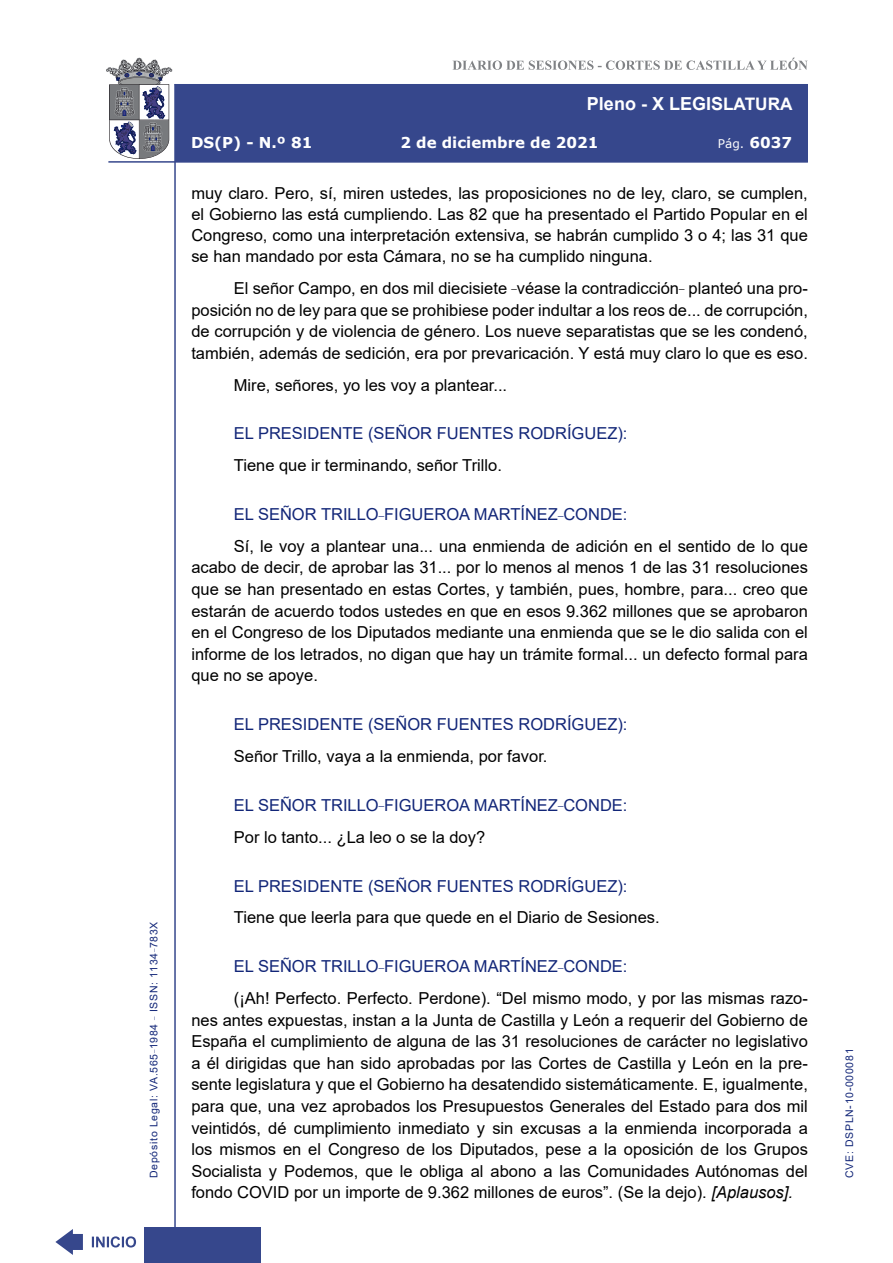
<style>
.page{position:relative;width:893px;height:1263px;background:#fff}
.page>*{position:absolute;margin:0;border:0;box-sizing:border-box;transform-origin:0 0}
.t1{font:700 18px "Arial";color:#fff}
.t2{font:16.5px/21.6px "Arial";color:#000;text-align:justify}
.Orador{font:16.5px "Arial";color:#122678}
.t3{font:700 15px "Verdana";color:#fff}
.t4{font:12px "Verdana";color:#fff}
.t5{font:10.5px "Arial";letter-spacing:.065em;color:#122678}
.s1{font-size:17.25px}
.s2{font-weight:700;font-size:15px}
.s3{font-style:italic}
</style>
<div class="page">
<svg style="left:452px;top:58px;width:356px;height:12px"></svg>
<hr style="left:174px;top:84px;width:2px;height:1179px;background:#36478c">
<div style="left:144px;top:1227px;width:117px;height:36px;background:#36478c"></div>
<div style="left:175px;top:84px;width:633px;height:78px;background:#36478c"></div>
<hr style="left:108px;top:161px;width:700px;height:2px;background:#36478c">
<svg style="left:92px;top:1236px;width:44px;height:11px"></svg>
<svg style="left:55px;top:1229px;width:28px;height:26px"></svg>
<svg style="left:106px;top:58px;width:66px;height:101px"></svg>
<p class="t5" style="left:146px;top:1178px;width:258px;rotate:-90deg">Depósito Legal: VA.565<sup>_</sup>1984 <sup>_</sup> ISSN: 1134<sup>_</sup>783X</p>
<p class="t1" style="left:587px;top:91px;width:207px">Pleno - X LEGIS<span class="s1">LATURA</span></p>
<p class="t3" style="left:191px;top:132px;width:123px">DS(P) - N.º 81</p>
<p class="t3" style="left:400px;top:132px;width:200px">2 de diciembre de 2021</p>
<p class="t4" style="left:718px;top:135px;width:76px">Pág. <span class="s2">6037</span></p>
<p class="t2" style="left:191px;top:183px;width:618px;line-height:21px">muy claro. Pero, sí, miren ustedes, las proposiciones no de ley, claro, se cumplen, el Gobierno las está cumpliendo. Las 82 que ha presentado el Partido Popular en el Congreso, como una interpretación extensiva, se habrán cumplido 3 o 4; las 31 que se han mandado por esta Cámara, no se ha cumplido ninguna.</p>
<p class="t2" style="left:191px;top:277px;width:618px;text-indent:43px">El señor Campo, en dos mil diecisiete <sup>_</sup>véase la contradicción<sup>_</sup> planteó una pro&shy;posición no de ley para que se prohibiese poder indultar a los reos de... de corrupción, de corrupción y de violencia de género. Los nueve separatistas que se les condenó, también, además de sedición, era por prevaricación. Y está muy claro lo que es eso.</p>
<p class="t2" style="left:234px;top:374px;width:275px">Mire, señores, yo les voy a plantear...</p>
<p class="Orador" style="left:234px;top:422px;width:395px">EL PRESIDENTE (SEÑOR FUENTES RODRÍGUEZ):</p>
<p class="t2" style="left:234px;top:454px;width:270px">Tiene que ir terminando, señor Trillo.</p>
<p class="Orador" style="left:234px;top:503px;width:395px">EL SEÑOR TRILLO<sup>_</sup>FIGUEROA MARTÍNEZ<sup>_</sup>CONDE:</p>
<p class="t2" style="left:191px;top:535px;width:618px;text-indent:43px">Sí, le voy a plantear una... una enmienda de adición en el sentido de lo que acabo de decir, de aprobar las 31... por lo menos al menos 1 de las 31 resoluciones que se han presentado en estas Cortes, y también, pues, hombre, para... creo que estarán de acuerdo todos ustedes en que en esos 9.362 millones que se aprobaron en el Congreso de los Diputados mediante una enmienda que se le dio salida con el informe de los letrados, no digan que hay un trámite formal... un defecto formal para que no se apoye.</p>
<p class="Orador" style="left:234px;top:713px;width:395px">EL PRESIDENTE (SEÑOR FUENTES RODRÍGUEZ):</p>
<p class="t2" style="left:234px;top:745px;width:315px">Señor Trillo, vaya a la enmienda, por favor.</p>
<p class="Orador" style="left:234px;top:794px;width:395px">EL SEÑOR TRILLO<sup>_</sup>FIGUEROA MARTÍNEZ<sup>_</sup>CONDE:</p>
<p class="t2" style="left:234px;top:826px;width:253px">Por lo tanto... ¿La leo o se la doy?</p>
<p class="Orador" style="left:234px;top:874px;width:395px">EL PRESIDENTE (SEÑOR FUENTES RODRÍGUEZ):</p>
<p class="t2" style="left:234px;top:906px;width:427px">Tiene que leerla para que quede en el Diario de Sesiones.</p>
<p class="Orador" style="left:234px;top:955px;width:395px">EL SEÑOR TRILLO<sup>_</sup>FIGUEROA MARTÍNEZ<sup>_</sup>CONDE:</p>
<p class="t2" style="left:191px;top:987px;width:618px;text-indent:43px">(¡Ah! Perfecto. Perfecto. Perdone). “Del mismo modo, y por las mismas razo&shy;nes antes expuestas, instan a la Junta de Castilla y León a requerir del Gobierno de España el cumplimiento de alguna de las 31 resoluciones de carácter no legislativo a él dirigidas que han sido aprobadas por las Cortes de Castilla y León en la pre&shy;sente legislatura y que el Gobierno ha desatendido sistemáticamente. E, igualmente, para que, una vez aprobados los Presupuestos Generales del Estado para dos mil veintidós, dé cumplimiento inmediato y sin excusas a la enmienda incorporada a los mismos en el Congreso de los Diputados, pese a la oposición de los Grupos Socialista y Podemos, que le obliga al abono a las Comunidades Autónomas del fondo COVID por un importe de 9.362 millones de euros”. (Se la dejo). <span class="s3">[Aplausos].</span></p>
<p class="t5" style="left:842px;top:1178px;width:131px;rotate:-90deg">CVE: DSPLN-10-000081</p>
</div>
